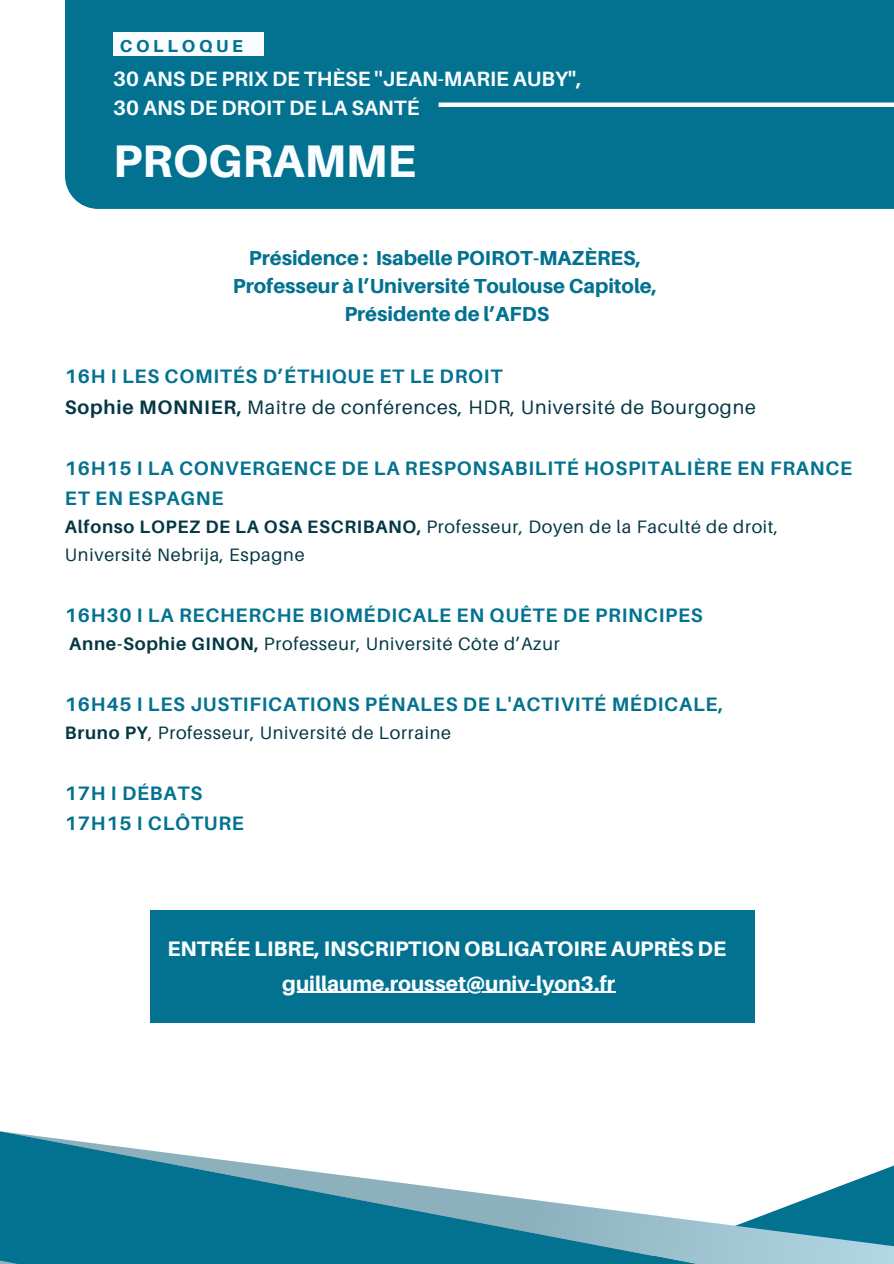
<style>
.page{position:relative;width:894px;height:1264px;background:#fff}
.page>*{position:absolute;margin:0;border:0;box-sizing:border-box;transform-origin:0 0}
.t1{font:800 45.75px "Aileron";color:#f9fdff}
.t2{font:800 21px/34.8px "Aileron";color:#f9fdff;text-align:center}
.t3{font:700 20.7px/29.2px "Aileron";color:#f9fdff}
.t4{font:800 20.25px/28.2px "Aileron";color:#037290;text-align:center}
.t5{font:700 19.5px/30.3px "Aileron";letter-spacing:.04em;color:#037290}
.t6{font:19.5px/30.3px "Aileron";letter-spacing:.04em;color:#043744}
.t7{font:18px/28.2px "Aileron";letter-spacing:.04em;color:#043744}
.t8{font:800 17.25px "Aileron";letter-spacing:.215em;color:#037290}
.s1{font-weight:700;color:#037290}
.s2{font-weight:700}
</style>
<div class="page">
<div style="left:65px;top:0;width:828px;height:209px;background:#037290"></div>
<div style="left:113px;top:33px;width:151px;height:23px;background:#f9fdff"></div>
<div style="left:438px;top:102px;width:455px;height:5px;background:#f9fdff"></div>
<svg style="left:0;top:1131px;width:893px;height:132px"></svg>
<svg style="left:0;top:1260px;width:391px;height:3px"></svg>
<div style="left:150px;top:910px;width:604px;height:113px;background:#037290"></div>
<hr style="left:282px;top:991px;width:333px;height:1px;background:#f9fdff">
<h2 class="t8" style="left:120px;top:35px;width:125px">COLLOQUE</h2>
<h1 class="t3" style="left:113px;top:64px;width:469px">30 ANS DE PRIX DE THÈSE ''JEAN-MARIE AUBY'',<br>30 ANS DE DROIT DE LA SANTÉ</h1>
<p class="t1" style="left:113px;top:133px;width:304px">PROGRAMME</p>
<h4 class="t4" style="left:233px;top:243px;width:425px">Présidence : Isabelle POIROT-MAZÈRES,<br>Professeur à l’Université Toulouse Capitole,<br>Présidente de l’AFDS</h4>
<p class="t6" style="left:65px;top:361px;width:692px"><span class="s1">16H I LES COMITÉS D’ÉTHIQUE ET LE DROIT<br></span><span class="s2">Sophie MONNIER,</span> Maître de conférences, HDR, Université de Bourgogne</p>
<p class="t5" style="left:65px;top:452px;width:788px">16H15 I LA CONVERGENCE DE LA RESPONSABILITÉ HOSPITALIÈRE EN FRANCE<br>ET EN ESPAGNE</p>
<p class="t7" style="left:65px;top:512px;width:714px"><span class="s2">Alfonso LOPEZ DE LA OSA ESCRIBANO,</span> Professeur, Doyen de la Faculté de droit,<br>Université Nebrija, Espagne</p>
<p class="t5" style="left:65px;top:599px;width:639px">16H30 I LA RECHERCHE BIOMÉDICALE EN QUÊTE DE PRINCIPES</p>
<p class="t7" style="left:69px;top:629px;width:492px"><span class="s2">Anne-Sophie GINON,</span> Professeur, Université Côte d’Azur</p>
<p class="t5" style="left:65px;top:688px;width:659px">16H45 I LES JUSTIFICATIONS PÉNALES DE L'ACTIVITÉ MÉDICALE,</p>
<p class="t7" style="left:65px;top:718px;width:387px"><span class="s2">Bruno PY</span>, Professeur, Université de Lorraine</p>
<p class="t5" style="left:65px;top:777px;width:180px">17H I DÉBATS<br>17H15 I CLÔTURE</p>
<p class="t2" style="left:167px;top:930px;width:560px">ENTRÉE LIBRE, INSCRIPTION OBLIGATOIRE AUPRÈS DE guillaume.rousset@univ-lyon3.fr</p>
</div>
